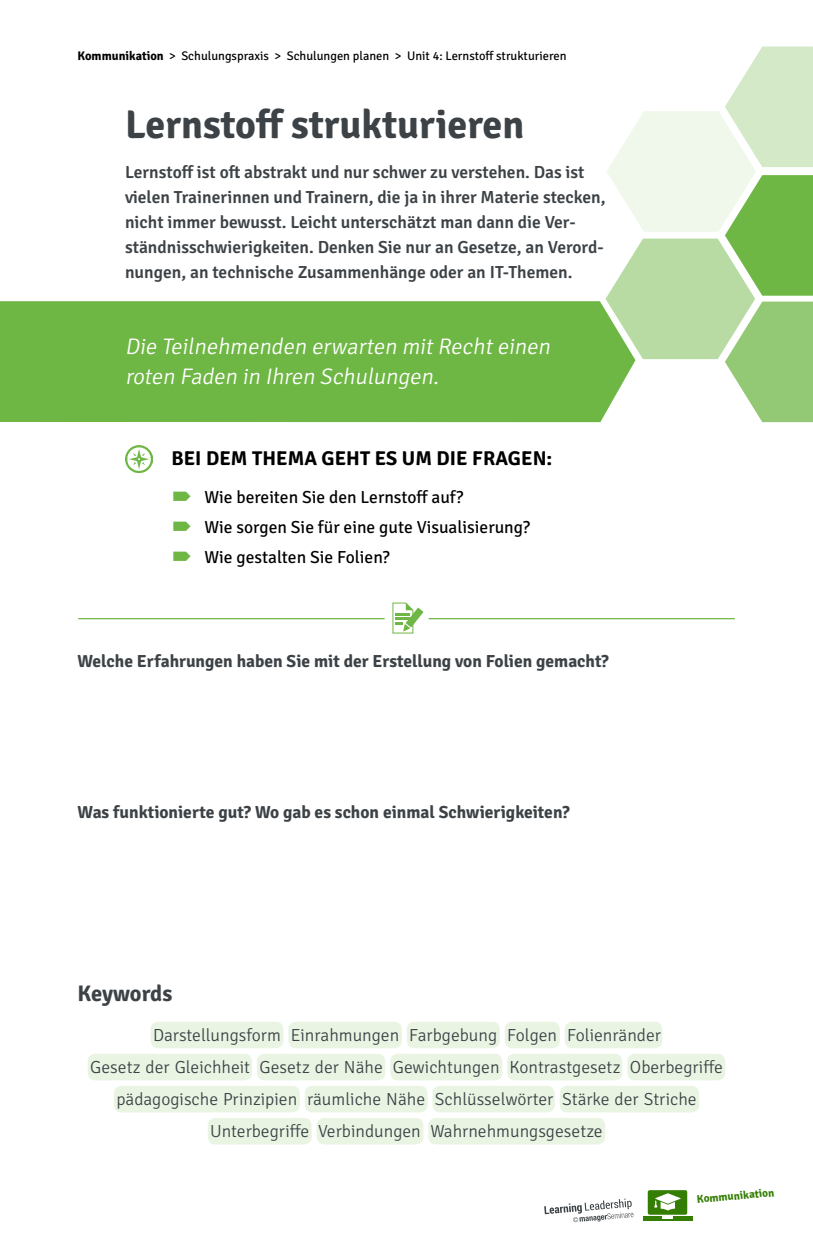
<style>
.page{position:relative;width:813px;height:1250px;background:#fff}
.page>*{position:absolute;margin:0;border:0;box-sizing:border-box;transform-origin:0 0}
.t1{font:700 40px "Signika Negative";color:#3c4246}
.t2{font:italic 300 22.5px/30px "Signika Negative";color:#fff}
.t3{font:700 22.5px "Signika Negative";letter-spacing:-.01em;color:#3c4246}
.t4{font:700 20px "Signika Negative";letter-spacing:.005em;color:#000}
.t5{font:600 17.5px/25px "Signika Negative";color:#3c4246}
.t6{font:300 17.5px/32px "Signika Negative";color:#3c4246;text-align:center}
.t7{font:700 17.5px "Signika Negative";color:#3c4246}
.t8{font:17.5px/30px "Signika Negative";color:#000}
.t9{font:12.5px "Signika Negative";color:#000}
.t10{font:700 11.25px "Signika Negative";color:#357e05}
.s1{font-weight:700}
</style>
<div class="page">
<div style="left:647px;top:1190px;width:40px;height:25px;background:#357e05;border-radius:2px"></div>
<svg style="left:643px;top:1216px;width:49px;height:5px"></svg>
<img style="left:654px;top:1194px;width:27px;height:16px">
<svg style="left:544px;top:1199px;width:89px;height:23px"></svg>
<hr style="left:78px;top:618px;width:306px;height:1px;background:#6fb745">
<hr style="left:428px;top:618px;width:306px;height:1px;background:#6fb745">
<svg style="left:392px;top:602px;width:31px;height:32px"></svg>
<div style="left:0;top:301px;width:605px;height:121px;background:#6fb745"></div>
<svg style="left:605px;top:47px;width:207px;height:375px"></svg>
<img style="left:125px;top:445px;width:27px;height:27px">
<div style="left:151px;top:1022px;width:132px;height:26px;background:#e9f4e3;border-radius:7px"></div>
<div style="left:288px;top:1022px;width:114px;height:26px;background:#e9f4e3;border-radius:7px"></div>
<div style="left:407px;top:1022px;width:93px;height:26px;background:#e9f4e3;border-radius:7px"></div>
<div style="left:505px;top:1022px;width:54px;height:26px;background:#e9f4e3;border-radius:7px"></div>
<div style="left:564px;top:1022px;width:98px;height:26px;background:#e9f4e3;border-radius:7px"></div>
<div style="left:88px;top:1054px;width:164px;height:26px;background:#e9f4e3;border-radius:7px"></div>
<div style="left:257px;top:1054px;width:128px;height:26px;background:#e9f4e3;border-radius:7px"></div>
<div style="left:390px;top:1054px;width:112px;height:26px;background:#e9f4e3;border-radius:7px"></div>
<div style="left:507px;top:1054px;width:115px;height:26px;background:#e9f4e3;border-radius:7px"></div>
<div style="left:627px;top:1054px;width:98px;height:26px;background:#e9f4e3;border-radius:7px"></div>
<div style="left:114px;top:1086px;width:186px;height:26px;background:#e9f4e3;border-radius:7px"></div>
<div style="left:305px;top:1086px;width:122px;height:26px;background:#e9f4e3;border-radius:7px"></div>
<div style="left:432px;top:1086px;width:122px;height:26px;background:#e9f4e3;border-radius:7px"></div>
<div style="left:559px;top:1086px;width:140px;height:26px;background:#e9f4e3;border-radius:7px"></div>
<div style="left:208px;top:1118px;width:103px;height:26px;background:#e9f4e3;border-radius:7px"></div>
<div style="left:316px;top:1118px;width:107px;height:26px;background:#e9f4e3;border-radius:7px"></div>
<div style="left:428px;top:1118px;width:177px;height:26px;background:#e9f4e3;border-radius:7px"></div>
<p class="t9" style="left:78px;top:47px;width:490px"><span class="s1">Kommunikation</span> &gt; Schulungspraxis &gt; Schulungen planen &gt; Unit 4: Lernstoff strukturieren</p>
<h1 class="t1" style="left:125px;top:96px;width:400px">Lernstoff strukturieren</h1>
<p class="t5" style="left:125px;top:158px;width:482px">Lernstoff ist oft abstrakt und nur schwer zu verstehen. Das ist vielen Trainerinnen und Trainern, die ja in ihrer Materie stecken, nicht immer bewusst. Leicht unterschätzt man dann die Ver&shy;ständnisschwierigkeiten. Denken Sie nur an Gesetze, an Verord&shy;nungen, an technische Zusammenhänge oder an IT-Themen.</p>
<p class="t2" style="left:125px;top:330px;width:431px">Die Teilnehmenden erwarten mitRechteinen roten Faden in Ihren Schulungen.</p>
<p class="t4" style="left:171px;top:444px;width:382px">BEI DEM THEMA GEHT ES UM DIE FRAGEN:</p>
<p class="t8" style="left:204px;top:481px;width:327px">Wie bereiten Sie den Lernstoff auf?<br>Wie sorgen Sie für eine gute Visualisierung?<br>Wie gestalten Sie Folien?</p>
<p class="t7" style="left:77px;top:649px;width:533px">Welche Erfahrungen haben Sie mit der Erstellung von Folien gemacht?</p>
<p class="t7" style="left:77px;top:800px;width:494px">Was funktionierte gut? Wo gab es schon einmal Schwierigkeiten?</p>
<p class="t3" style="left:78px;top:977px;width:96px">Keywords</p>
<p class="t6" style="left:90px;top:1018px;width:634px">Darstellungsform Einrahmungen Farbgebung Folgen Folienränder<br>Gesetz der Gleichheit Gesetz der Nähe Gewichtungen Kontrastgesetz Oberbegriffe pädagogische Prinzipien räumliche Nähe Schlüsselwörter Stärke der Striche Unterbegriffe Verbindungen Wahrnehmungsgesetze</p>
<p class="t10" style="left:696px;top:1191px;width:79px;rotate:-5deg">Kommunikation</p>
</div>
